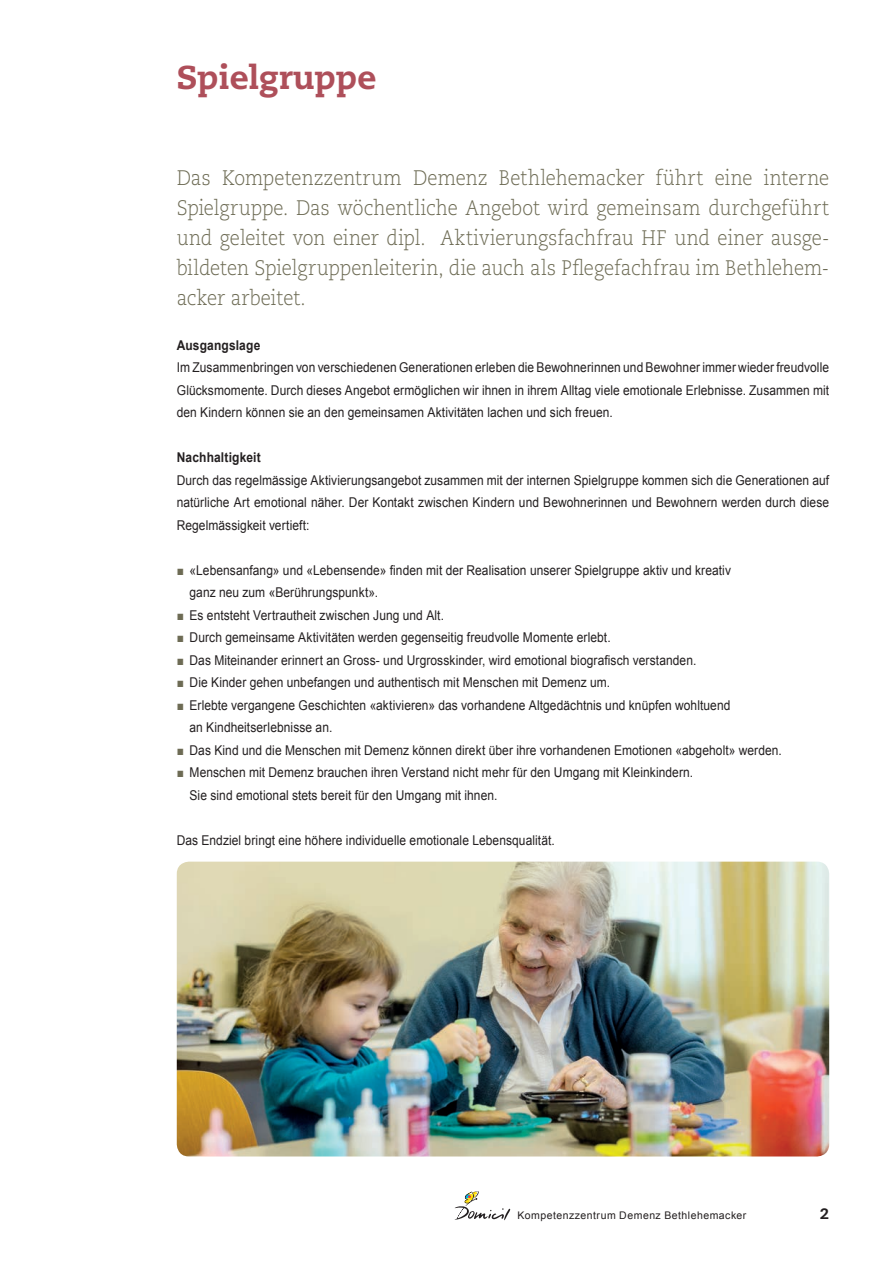
<style>
.page{position:relative;width:893px;height:1263px;background:#fff}
.page>*{position:absolute;margin:0;border:0;box-sizing:border-box;transform-origin:0 0}
.t1{font:800 33px "Caecilia LT Std";color:#ae4f5a}
.t2{font:300 21px/30px "Caecilia LT Std";letter-spacing:.005em;color:#6d6b54;text-align:justify;scale:.89 1}
.t3{font:800 15px "Caecilia LT Std";color:#231f20}
.t4{font:13.5px/22.5px "Arial";letter-spacing:.005em;color:#231f20;scale:.89 1}
.t5{font:700 13.5px "Arial";letter-spacing:.015em;color:#231f20;scale:.89 1}
.t6{font:10.5px "Arial";letter-spacing:.045em;color:#231f20}
.s1{color:#6d6b54}
</style>
<div class="page">
<svg style="left:454px;top:1191px;width:56px;height:29px"></svg>
<img style="left:177px;top:862px;width:652px;height:294px">
<h1 class="t1" style="left:177px;top:57px;width:201px">Spielgruppe</h1>
<p class="t2" style="left:177px;top:163px;width:735px">Das Kompetenzzentrum Demenz Bethlehemacker führt eine interne Spielgruppe. Das wöchentliche Angebot wird gemeinsam durchgeführt und geleitet von einer dipl. Aktivierungsfachfrau HF und einer ausge&shy;bildeten Spielgruppenleiterin, die auch als Pflegefachfrau im Bethlehem&shy;acker arbeitet.</p>
<p class="t5" style="left:177px;top:336px;width:95px">Ausgangslage</p>
<p class="t4" style="left:177px;top:356px;width:734px;text-align:justify">Im Zusammenbringen von verschiedenen Generationen erleben die Bewohnerinnen und Bewohner immer wieder freudvolle Glücksmomente. Durch dieses Angebot ermöglichen wir ihnen in ihrem Alltag viele emotionale Erlebnisse. Zusammen mit den Kindern können sie an den gemeinsamen Aktivitäten lachen und sich freuen.</p>
<p class="t5" style="left:177px;top:448px;width:96px">Nachhaltigkeit</p>
<p class="t4" style="left:177px;top:469px;width:734px;text-align:justify">Durch das regelmässige Aktivierungsangebot zusammen mit der internen Spielgruppe kommen sich die Generationen auf natürliche Art emotional näher. Der Kontakt zwischen Kindern und Bewohnerinnen und Bewohnern werden durch diese Regelmässigkeit vertieft:</p>
<p class="t4" style="left:190px;top:559px;width:610px;text-indent:-13px"><span class="s1">■</span> «Lebensanfang» und «Lebensende» finden mit der Realisation unserer Spielgruppe aktiv und kreativ ganz neu zum «Berührungspunkt».</p>
<p class="t4" style="left:177px;top:604px;width:302px"><span class="s1">■</span> Es entsteht Vertrautheit zwischen Jung und Alt.</p>
<p class="t4" style="left:177px;top:626px;width:489px"><span class="s1">■</span> Durch gemeinsame Aktivitäten werden gegenseitig freudvolle Momente erlebt.</p>
<p class="t4" style="left:177px;top:649px;width:585px"><span class="s1">■</span> Das Miteinander erinnert an Gross- und Urgrosskinder, wird emotional biografisch verstanden.</p>
<p class="t4" style="left:177px;top:671px;width:488px"><span class="s1">■</span> Die Kinder gehen unbefangen und authentisch mit Menschen mit Demenz um.</p>
<p class="t4" style="left:190px;top:694px;width:609px;text-indent:-13px"><span class="s1">■</span> Erlebte vergangene Geschichten «aktivieren» das vorhandene Altgedächtnis und knüpfen wohltuend an Kindheitserlebnisse an.</p>
<p class="t4" style="left:177px;top:739px;width:681px"><span class="s1">■</span> Das Kind und die Menschen mit Demenz können direkt über ihre vorhandenen Emotionen «abgeholt» werden.</p>
<p class="t4" style="left:190px;top:761px;width:567px;text-indent:-13px"><span class="s1">■</span> Menschen mit Demenz brauchen ihren Verstand nicht mehr für den Umgang mit Kleinkindern.<br>Sie sind emotional stets bereit für den Umgang mit ihnen.</p>
<p class="t4" style="left:177px;top:829px;width:426px">Das Endziel bringt eine höhere individuelle emotionale Lebensqualität.</p>
<p class="t6" style="left:518px;top:1208px;width:230px">Kompetenzzentrum Demenz Bethlehemacker</p>
<p class="t3" style="left:820px;top:1204px;width:10px">2</p>
</div>
